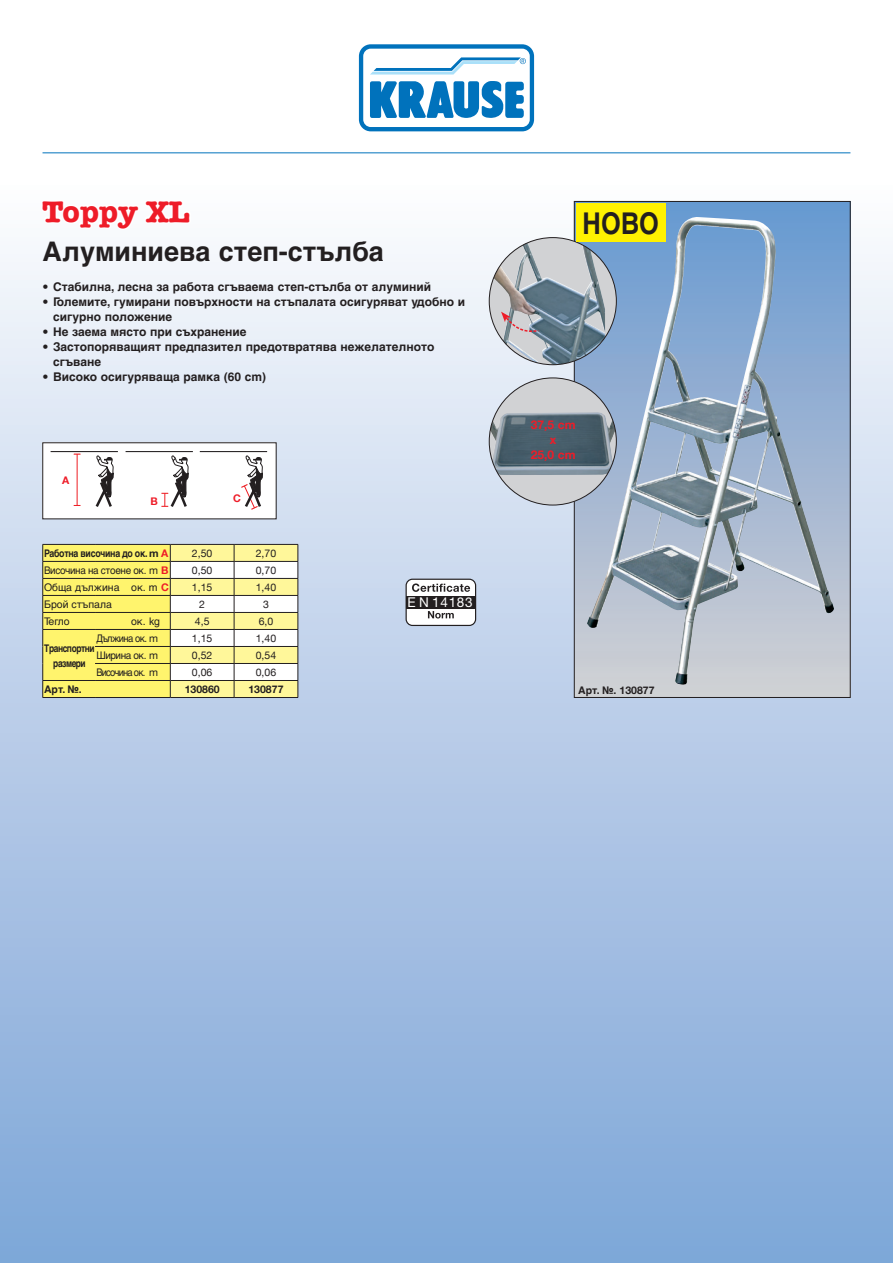
<style>
.page{position:relative;width:893px;height:1263px;background:#fff}
.page>*{position:absolute;margin:0;border:0;box-sizing:border-box;transform-origin:0 0}
._01_Eigennamen{font:700 30px "American Typewriter LT";color:#ee1c28}
.Cyr_-Helv_-Produktin{font:700 30px "Helvetica Cyr";color:#231f20;scale:.85 1}
._02_Produktname-D{font:700 27px "Helvetica Cyr";color:#231f20}
.t1{font:13.5px "Helvetica Neue LT";letter-spacing:.05em;color:#fff}
._03_Produktinfo-Text{font:700 12px/15px "Helvetica Cyr";color:#231f20}
.t2{font:700 12px "Helvetica Neue LT";color:#ee1c28}
.t3{font:10.5px "Helvetica Neue LT";color:#231f20}
.t4{font:10.5px "Helvetica Cyr Upright";color:#231f20}
._04_Bild-Text-D{font:700 10.5px "Helvetica Cyr";letter-spacing:-.03em;color:#231f20;scale:.84 1}
.t5{font:10.5px "Helvetica Cyr Upright";letter-spacing:-.03em;color:#231f20;scale:.94 1}
._04_Bild-Text-D-2{font:700 10.5px/15px "Helvetica Cyr";letter-spacing:-.05em;color:#231f20;text-align:center;scale:.8 1}
._04_Bild-Text-D-3{font:700 10.5px "Helvetica Cyr";letter-spacing:-.03em;color:#231f20}
.t6{font:10.5px "Helvetica Cyr Upright";letter-spacing:-.08em;color:#231f20;scale:.89 1}
.t7{font:700 10.5px "Helvetica Neue LT";color:#231f20}
.t8{font:10.5px "Helvetica Cyr Upright";letter-spacing:-.06em;color:#231f20;scale:.9 1}
.t9{font:10.5px "Helvetica Cyr Upright";letter-spacing:-.03em;color:#231f20}
.t10{font:10.5px "Helvetica Cyr Upright";letter-spacing:-.03em;color:#231f20;scale:.95 1}
.t11{font:700 10.5px "Helvetica Neue LT";color:#ee1c28}
.s1{font-family:"Helvetica Neue LT"}
.s2{font-family:"Helvetica Neue LT";color:#ee1c28}
.s3{font-family:"Helvetica Neue LT";font-weight:700;color:#ee1c28}
</style>
<div class="page">
<div style="left:0;top:185px;width:893px;height:1078px;background:linear-gradient(to bottom,#f9f9fb,#7ca4d7)"></div>
<hr style="left:43px;top:153px;width:807px;height:1px;background:#0072bc">
<svg style="left:357px;top:43px;width:179px;height:90px"></svg>
<svg style="left:359px;top:44px;width:175px;height:87px"></svg>
<div style="left:574px;top:201px;width:276px;height:496px;background:linear-gradient(to bottom,#6798d1,#d1d0d4)"></div>
<img style="left:587px;top:217px;width:247px;height:467px">
<div style="left:489px;top:378px;width:127px;height:127px;background:#d1d2d4;border-radius:50%"></div>
<img style="left:490px;top:412px;width:125px;height:63px">
<div style="left:489px;top:238px;width:127px;height:127px;background:#d1d2d4;border-radius:50%"></div>
<img style="left:494px;top:243px;width:111px;height:122px">
<svg style="left:501px;top:312px;width:39px;height:20px"></svg>
<div style="left:406px;top:579px;width:70px;height:46px;background:#fff;border-radius:6px"></div>
<div style="left:406px;top:579px;width:70px;height:47px;border:1px solid #231f20;border-radius:6px"></div>
<div style="left:406px;top:596px;width:70px;height:12px;background:#231f20"></div>
<svg style="left:428px;top:611px;width:26px;height:7px"></svg>
<svg style="left:412px;top:583px;width:58px;height:9px"></svg>
<div style="left:43px;top:443px;width:233px;height:76px;background:#fff"></div>
<hr style="left:77px;top:454px;width:1px;height:51px;background:#ee1d23">
<svg style="left:95px;top:455px;width:19px;height:52px"></svg>
<hr style="left:51px;top:451px;width:67px;height:1px;background:#231f20">
<svg style="left:161px;top:455px;width:28px;height:52px"></svg>
<hr style="left:126px;top:451px;width:67px;height:1px;background:#231f20">
<svg style="left:241px;top:455px;width:22px;height:55px"></svg>
<hr style="left:200px;top:451px;width:67px;height:1px;background:#231f20">
<svg style="left:39px;top:192px;width:154px;height:45px"></svg>
<div style="left:576px;top:203px;width:89px;height:39px;background:#fff101"></div>
<hr style="left:43px;top:697px;width:52px;height:1px;background:#231f20">
<hr style="left:95px;top:697px;width:75px;height:1px;background:#231f20">
<hr style="left:170px;top:697px;width:64px;height:1px;background:#231f20">
<hr style="left:234px;top:697px;width:64px;height:1px;background:#231f20">
<svg style="left:42px;top:544px;width:257px;height:153px"></svg>
<p class="_01_Eigennamen" style="left:43px;top:194px;width:148px">Toppy XL</p>
<p class="_02_Produktname-D" style="left:43px;top:236px;width:343px">Алуминиева степ-стълба</p>
<p class="_03_Produktinfo-Text" style="left:43px;top:280px;width:390px">• Стабилна, лесна за работа сгъваема степ-стълба от алуминий</p>
<p class="_03_Produktinfo-Text" style="left:53px;top:295px;width:413px;text-indent:-11px">• Големите, гумирани повърхности на стъпалата осигуряват удобно и сигурно положение</p>
<p class="_03_Produktinfo-Text" style="left:43px;top:325px;width:206px">• Не заема място при съхранение</p>
<p class="_03_Produktinfo-Text" style="left:53px;top:340px;width:383px;text-indent:-11px">• Застопоряващият предпазител предотвратява нежелателното сгъване</p>
<p class="_03_Produktinfo-Text" style="left:43px;top:370px;width:225px">• Високо осигуряваща рамка (60 cm)</p>
<p class="t11" style="left:62px;top:474px;width:9px">A</p>
<p class="t11" style="left:150px;top:494px;width:9px">B</p>
<p class="t11" style="left:233px;top:491px;width:9px">C</p>
<p class="_04_Bild-Text-D" style="left:44px;top:547px;width:149px">Работна височина до ок. <span class="s1">m</span> <span class="s2">A</span></p>
<p class="t3" style="left:192px;top:547px;width:22px">2,50</p>
<p class="t3" style="left:256px;top:547px;width:22px">2,70</p>
<p class="t5" style="left:44px;top:564px;width:134px">Височина на стоене ок. <span class="s1">m</span> <span class="s3">B</span></p>
<p class="t3" style="left:192px;top:564px;width:22px">0,50</p>
<p class="t3" style="left:256px;top:564px;width:22px">0,70</p>
<p class="t4" style="left:44px;top:581px;width:126px">Обща дължина ок. m <span class="s3">C</span></p>
<p class="t3" style="left:192px;top:581px;width:22px">1,15</p>
<p class="t3" style="left:256px;top:581px;width:22px">1,40</p>
<p class="t4" style="left:44px;top:598px;width:69px">Брой стъпала</p>
<p class="t3" style="left:199px;top:598px;width:7px">2</p>
<p class="t3" style="left:263px;top:598px;width:7px">3</p>
<p class="t9" style="left:44px;top:615px;width:27px">Тегло</p>
<p class="t9" style="left:131px;top:615px;width:30px">ок. kg</p>
<p class="t3" style="left:195px;top:615px;width:16px">4,5</p>
<p class="t3" style="left:259px;top:615px;width:16px">6,0</p>
<p class="_04_Bild-Text-D-2" style="left:44px;top:640px;width:65px">Транспортни размери</p>
<p class="t8" style="left:96px;top:632px;width:70px">Дължина ок. <span class="s1">m</span></p>
<p class="t3" style="left:192px;top:632px;width:22px">1,15</p>
<p class="t3" style="left:256px;top:632px;width:22px">1,40</p>
<p class="t10" style="left:96px;top:649px;width:66px">Ширина ок. <span class="s1">m</span></p>
<p class="t3" style="left:192px;top:649px;width:22px">0,52</p>
<p class="t3" style="left:256px;top:649px;width:22px">0,54</p>
<p class="t6" style="left:96px;top:666px;width:71px">Височина ок. <span class="s1">m</span></p>
<p class="t3" style="left:192px;top:666px;width:22px">0,06</p>
<p class="t3" style="left:256px;top:666px;width:22px">0,06</p>
<p class="_04_Bild-Text-D-3" style="left:44px;top:683px;width:39px">Арт. №.</p>
<p class="t7" style="left:185px;top:682px;width:37px">130860</p>
<p class="t7" style="left:248px;top:682px;width:37px">130877</p>
<p class="t1" style="left:408px;top:594px;width:66px">E N 14183</p>
<p class="Cyr_-Helv_-Produktin" style="left:583px;top:207px;width:91px">HOBO</p>
<p class="t2" style="left:531px;top:417px;width:46px">37,5 cm</p>
<p class="t2" style="left:550px;top:432px;width:8px">x</p>
<p class="t2" style="left:531px;top:447px;width:46px">25,0 cm</p>
<p class="_04_Bild-Text-D-3" style="left:578px;top:684px;width:78px">Арт. №. <span class="s1">130877</span></p>
</div>
